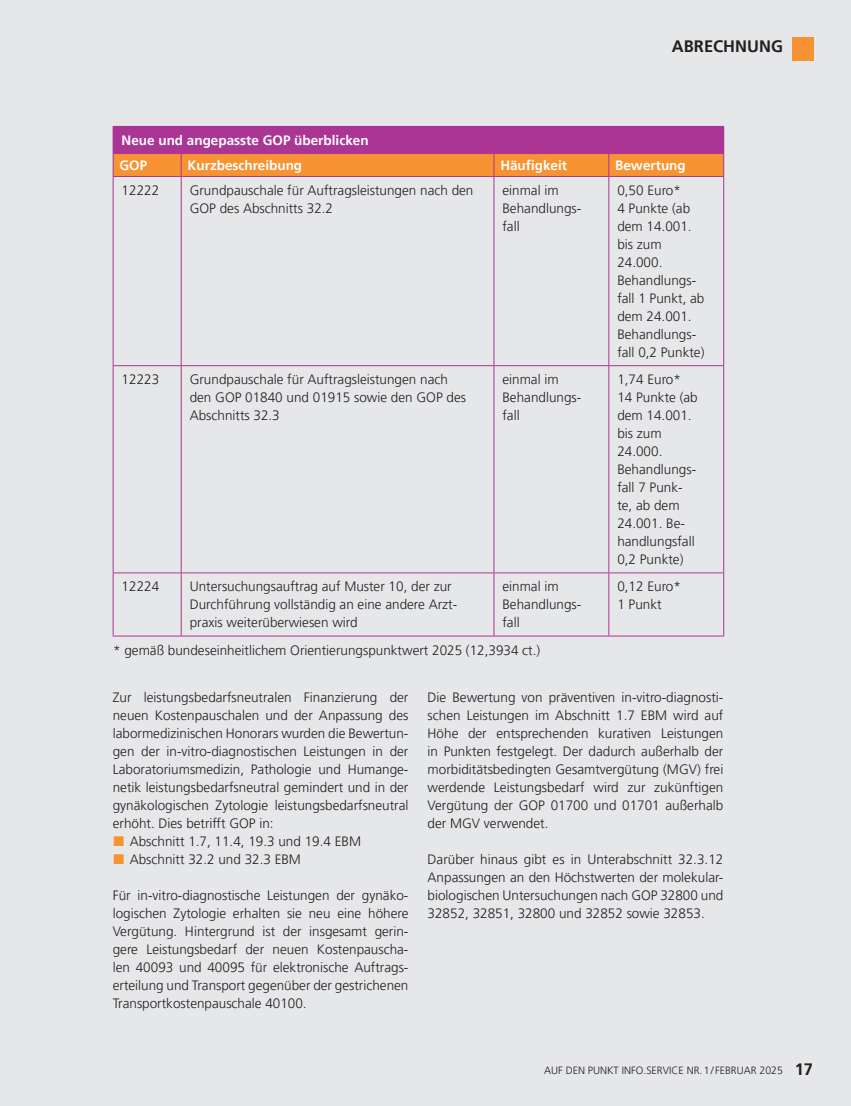
<style>
.page{position:relative;width:851px;height:1106px;background:#fff}
.page>*{position:absolute;margin:0;border:0;box-sizing:border-box;transform-origin:0 0}
.t1{font:700 16.5px "Frutiger LT Pro";color:#231f20}
.t2{font:300 13.5px/18px "Frutiger LT Pro";color:#231f20}
.t3{font:700 13.5px/25px "Frutiger LT Pro";color:#fff}
.t4{font:300 10.5px "Frutiger LT Pro";color:#231f20}
.s1{font-weight:700;font-size:16.5px}
</style>
<div class="page">
<div style="left:0;top:0;width:850px;height:1106px;background:#e6e7e9"></div>
<hr style="left:181px;top:177px;width:1px;height:188px;background:#ab3594">
<hr style="left:493px;top:177px;width:1px;height:188px;background:#ab3594">
<hr style="left:608px;top:177px;width:1px;height:188px;background:#ab3594">
<hr style="left:113px;top:365px;width:68px;height:1px;background:#ab3594">
<hr style="left:181px;top:365px;width:313px;height:1px;background:#ab3594">
<hr style="left:181px;top:366px;width:1px;height:206px;background:#ab3594">
<hr style="left:494px;top:365px;width:114px;height:1px;background:#ab3594">
<hr style="left:493px;top:366px;width:1px;height:206px;background:#ab3594">
<hr style="left:608px;top:365px;width:116px;height:1px;background:#ab3594">
<hr style="left:608px;top:366px;width:1px;height:206px;background:#ab3594">
<hr style="left:113px;top:572px;width:68px;height:1px;background:#ab3594">
<hr style="left:181px;top:572px;width:313px;height:1px;background:#ab3594">
<hr style="left:181px;top:573px;width:1px;height:62px;background:#ab3594">
<hr style="left:494px;top:572px;width:114px;height:1px;background:#ab3594">
<hr style="left:493px;top:573px;width:1px;height:62px;background:#ab3594">
<hr style="left:608px;top:572px;width:116px;height:1px;background:#ab3594">
<hr style="left:608px;top:573px;width:1px;height:62px;background:#ab3594">
<hr style="left:113px;top:177px;width:1px;height:188px;background:#ab3594">
<hr style="left:723px;top:177px;width:1px;height:188px;background:#ab3594">
<hr style="left:113px;top:366px;width:1px;height:206px;background:#ab3594">
<hr style="left:723px;top:366px;width:1px;height:206px;background:#ab3594">
<hr style="left:113px;top:573px;width:1px;height:62px;background:#ab3594">
<hr style="left:723px;top:573px;width:1px;height:62px;background:#ab3594">
<hr style="left:113px;top:126px;width:68px;height:1px;background:#ab3594">
<hr style="left:181px;top:126px;width:313px;height:1px;background:#ab3594">
<hr style="left:494px;top:126px;width:114px;height:1px;background:#ab3594">
<hr style="left:608px;top:126px;width:116px;height:1px;background:#ab3594">
<svg style="left:113px;top:127px;width:611px;height:49px;background:#cc5e68"></svg>
<hr style="left:113px;top:176px;width:68px;height:1px;background:#ab3594">
<hr style="left:181px;top:176px;width:313px;height:1px;background:#ab3594">
<hr style="left:494px;top:176px;width:114px;height:1px;background:#ab3594">
<hr style="left:608px;top:176px;width:116px;height:1px;background:#ab3594">
<hr style="left:113px;top:635px;width:68px;height:1px;background:#ab3594">
<hr style="left:181px;top:635px;width:313px;height:1px;background:#ab3594">
<hr style="left:494px;top:635px;width:114px;height:1px;background:#ab3594">
<hr style="left:608px;top:635px;width:116px;height:1px;background:#ab3594">
<div style="left:792px;top:37px;width:22px;height:24px;background:#f79332"></div>
<p class="t1" style="left:671px;top:36px;width:112px">ABRECHNUNG</p>
<p class="t3" style="left:119px;top:128px;width:250px">Neue und angepasste GOP überblicken<br>GOP</p>
<p class="t3" style="left:187px;top:153px;width:116px">Kurzbeschreibung</p>
<p class="t3" style="left:500px;top:153px;width:68px">Häufigkeit</p>
<p class="t3" style="left:615px;top:153px;width:72px">Bewertung</p>
<p class="t2" style="left:122px;top:181px;width:39px">12222</p>
<p class="t2" style="left:190px;top:181px;width:285px">Grundpauschale für Auftragsleistungen nach den<br>GOP des Abschnitts 32.2</p>
<p class="t2" style="left:502px;top:181px;width:80px">einmal im<br>Behandlungs&shy;fall</p>
<p class="t2" style="left:617px;top:181px;width:89px">0,50 Euro*<br>4 Punkte (ab dem 14.001. bis zum<br>24.000.<br>Behandlungs&shy;fall 1 Punkt, ab dem 24.001.<br>Behandlungs&shy;fall 0,2 Punkte)</p>
<p class="t2" style="left:122px;top:371px;width:39px">12223</p>
<p class="t2" style="left:190px;top:371px;width:278px">Grundpauschale für Auftragsleistungen nach den GOP 01840 und 01915 sowie den GOP des<br>Abschnitts 32.3</p>
<p class="t2" style="left:502px;top:370px;width:80px">einmal im<br>Behandlungs&shy;fall</p>
<p class="t2" style="left:617px;top:370px;width:82px">1,74 Euro*<br>14 Punkte (ab dem 14.001. bis zum<br>24.000.<br>Behandlungs&shy;fall 7 Punk&shy;te, ab dem<br>24.001. Be&shy;handlungsfall<br>0,2 Punkte)</p>
<p class="t2" style="left:122px;top:578px;width:39px">12224</p>
<p class="t2" style="left:190px;top:578px;width:269px">Untersuchungsauftrag auf Muster 10, der zur<br>Durchführung vollständig an eine andere Arzt&shy;praxis weiterüberwiesen wird</p>
<p class="t2" style="left:502px;top:578px;width:80px">einmal im<br>Behandlungs&shy;fall</p>
<p class="t2" style="left:617px;top:578px;width:65px">0,12 Euro*<br>1 Punkt</p>
<p class="t2" style="left:113px;top:641px;width:428px">* gemäß bundeseinheitlichem Orientierungspunktwert 2025 (12,3934 ct.)</p>
<p class="t2" style="left:113px;top:688px;width:297px">Zur leistungsbedarfsneutralen Finanzierung der</p>
<p class="t2" style="left:113px;top:706px;width:297px">neuen Kostenpauschalen und der Anpassung des</p>
<p class="t2" style="left:113px;top:724px;width:297px">labormedizinischen Honorars wurden die Bewertun-</p>
<p class="t2" style="left:113px;top:742px;width:297px">gen der in-vitro-diagnostischen Leistungen in der</p>
<p class="t2" style="left:113px;top:760px;width:297px">Laboratoriumsmedizin, Pathologie und Humange-</p>
<p class="t2" style="left:113px;top:778px;width:297px">netik leistungsbedarfsneutral gemindert und in der</p>
<p class="t2" style="left:113px;top:796px;width:297px">gynäkologischen Zytologie leistungsbedarfsneutral</p>
<p class="t2" style="left:113px;top:814px;width:162px">erhöht. Dies betrifft GOP in:</p>
<p class="t2" style="left:130px;top:832px;width:233px">Abschnitt 1.7, 11.4, 19.3 und 19.4 EBM</p>
<p class="t2" style="left:130px;top:850px;width:173px">Abschnitt 32.2 und 32.3 EBM</p>
<p class="t2" style="left:113px;top:886px;width:297px;text-align:justify">Für in-vitro-diagnostische Leistungen der gynäko&shy;logischen Zytologie erhalten sie neu eine höhere Vergütung. Hintergrund ist der insgesamt gerin&shy;gere Leistungsbedarf der neuen Kostenpauscha&shy;len 40093 und 40095 für elektronische Auftrags&shy;erteilung und Transport gegenüber der gestrichenen Transportkostenpauschale 40100.</p>
<p class="t2" style="left:427px;top:688px;width:297px;text-align:justify">Die Bewertung von präventiven in-vitro-diagnosti&shy;schen Leistungen im Abschnitt 1.7 EBM wird auf Höhe der entsprechenden kurativen Leistungen in Punkten festgelegt. Der dadurch außerhalb der morbiditätsbedingten Gesamtvergütung (MGV) frei werdende Leistungsbedarf wird zur zukünftigen Vergütung der GOP 01700 und 01701 außerhalb der MGV verwendet.</p>
<p class="t2" style="left:427px;top:850px;width:297px;text-align:justify">Darüber hinaus gibt es in Unterabschnitt 32.3.12<br>Anpassungen an den Höchstwerten der molekular&shy;biologischen Untersuchungen nach GOP 32800 und 32852, 32851, 32800 und 32852 sowie 32853.</p>
<p class="t4" style="left:544px;top:1064px;width:270px">AUF DEN PUNKT INFO.SERVICE NR.1/ FEBRUAR 2025 <span class="s1">17</span></p>
</div>
